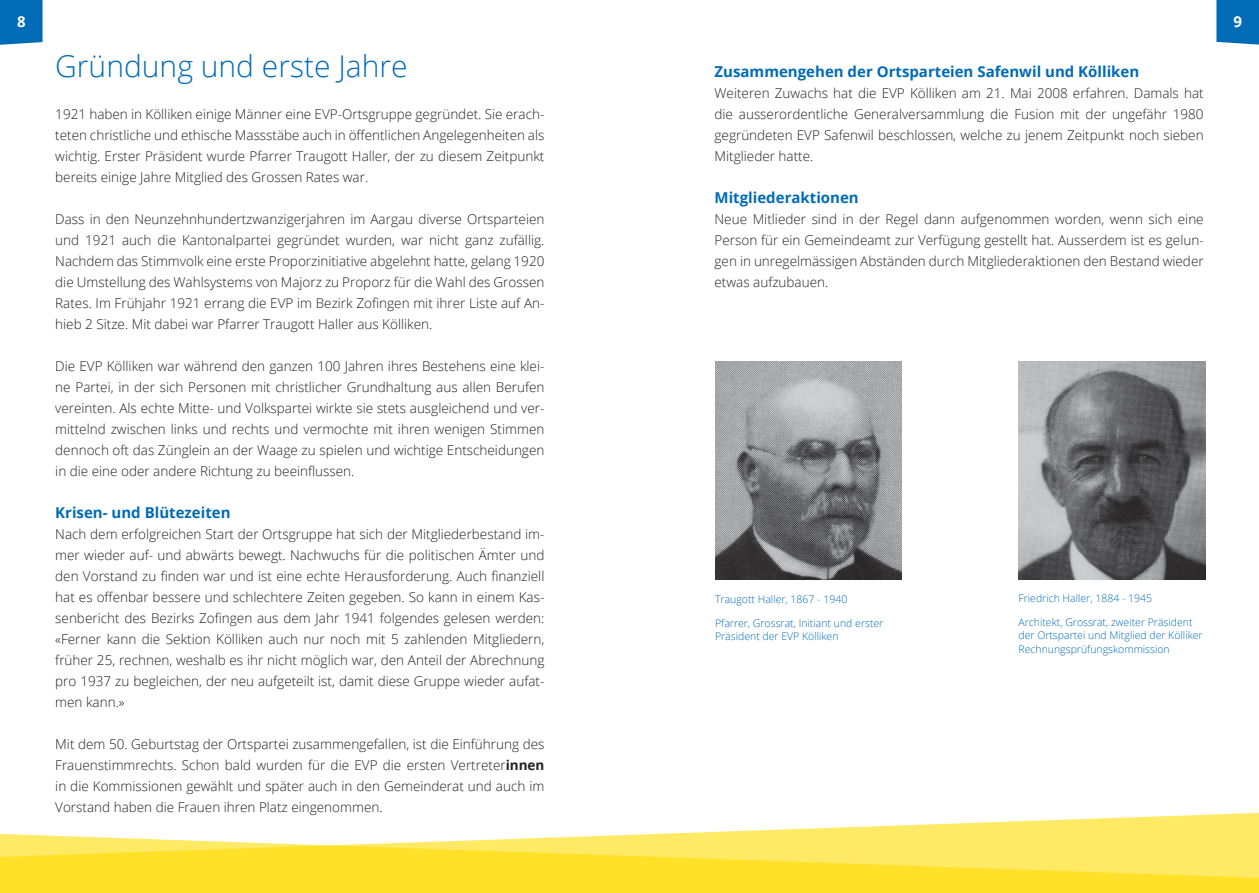
<style>
.page{position:relative;width:1259px;height:893px;background:#fff}
.page>*{position:absolute;margin:0;border:0;box-sizing:border-box;transform-origin:0 0}
.Zwischentitel{font:300 30px "Open Sans";color:#006bb6}
.Lauftext{font:700 15px "Open Sans";color:#006bb6}
.Kleiner_Titel_Bold{font:700 15px "Open Sans";color:#006bb6}
.t1{font:700 15px "Open Sans";color:#fff}
.Lauftext-2{font:300 13.5px/21px "Open Sans";color:#231f20;text-align:justify}
.Legenden{font:300 10.5px/13.5px "Open Sans";color:#006bb6}
.s1{font-weight:700}
</style>
<div class="page">
<svg style="left:1216px;top:0;width:43px;height:45px;background:#0c72b9"></svg>
<div style="left:0;top:0;width:43px;height:45px;background:#006bb6"></div>
<svg style="left:686px;top:813px;width:573px;height:20px"></svg>
<svg style="left:0;top:833px;width:1259px;height:60px;background:#ffe64c"></svg>
<img style="left:1018px;top:362px;width:187px;height:218px">
<img style="left:715px;top:362px;width:187px;height:218px">
<p class="t1" style="left:17px;top:11px;width:10px">8</p>
<p class="t1" style="left:1233px;top:11px;width:10px">9</p>
<p class="Zwischentitel" style="left:55px;top:45px;width:354px">Gründung und erste Jahre</p>
<p class="Lauftext-2" style="left:55px;top:103px;width:490px">1921 haben in Kölliken einige Männer eine EVP-Ortsgruppe gegründet. Sie erach&shy;teten christliche und ethische Massstäbe auch in öffentlichen Angelegenheiten als wichtig. Erster Präsident wurde Pfarrer Traugott Haller, der zu diesem Zeitpunkt bereits einige Jahre Mitglied des Grossen Rates war.</p>
<p class="Lauftext-2" style="left:55px;top:208px;width:490px">Dass in den Neunzehnhundertzwanzigerjahren im Aargau diverse Ortsparteien und 1921 auch die Kantonalpartei gegründet wurden, war nicht ganz zufällig.<br>Nachdem das Stimmvolk eine erste Proporzinitiative abgelehnt hatte, gelang 1920 die Umstellung des Wahlsystems von Majorz zu Proporz für die Wahl des Grossen Rates. Im Frühjahr 1921 errang die EVP im Bezirk Zofingen mit ihrer Liste auf An&shy;hieb 2 Sitze. Mit dabei war Pfarrer Traugott Haller aus Kölliken.</p>
<p class="Lauftext-2" style="left:55px;top:355px;width:490px">Die EVP Kölliken war während den ganzen 100 Jahren ihres Bestehens eine klei&shy;ne Partei, in der sich Personen mit christlicher Grundhaltung aus allen Berufen vereinten. Als echte Mitte- und Volkspartei wirkte sie stets ausgleichend und ver&shy;mittelnd zwischen links und rechts und vermochte mit ihren wenigen Stimmen dennoch oft das Zünglein an der Waage zu spielen und wichtige Entscheidungen in die eine oder andere Richtung zu beeinflussen.</p>
<p class="Kleiner_Titel_Bold" style="left:55px;top:502px;width:177px">Krisen- und Blütezeiten</p>
<p class="Lauftext-2" style="left:55px;top:523px;width:491px">Nach dem erfolgreichen Start der Ortsgruppe hat sich der Mitgliederbestand im&shy;mer wieder auf- und abwärts bewegt. Nachwuchs für die politischen Ämter und den Vorstand zu finden war und ist eine echte Herausforderung. Auch finanziell hat es offenbar bessere und schlechtere Zeiten gegeben. So kann in einem Kas&shy;senbericht des Bezirks Zofingen aus dem Jahr 1941 folgendes gelesen werden: «Ferner kann die Sektion Kölliken auch nur noch mit 5 zahlenden Mitgliedern, früher 25, rechnen, weshalb es ihr nicht möglich war, den Anteil der Abrechnung pro 1937 zu begleichen, der neu aufgeteilt ist, damit diese Gruppe wieder aufat&shy;men kann.»</p>
<p class="Lauftext-2" style="left:55px;top:733px;width:490px">Mit dem 50. Geburtstag der Ortspartei zusammengefallen, ist die Einführung des Frauenstimmrechts. Schon bald wurden für die EVP die ersten Vertreter<span class="s1">innen </span>in die Kommissionen gewählt und später auch in den Gemeinderat und auch im Vorstand haben die Frauen ihren Platz eingenommen.</p>
<p class="Lauftext" style="left:714px;top:61px;width:426px">Zusammengehen der Ortsparteien Safenwil und Kölliken</p>
<p class="Lauftext-2" style="left:714px;top:82px;width:490px">Weiteren Zuwachs hat die EVP Kölliken am 21. Mai 2008 erfahren. Damals hat die ausserordentliche Generalversammlung die Fusion mit der ungefähr 1980 gegründeten EVP Safenwil beschlossen, welche zu jenem Zeitpunkt noch sieben Mitglieder hatte.</p>
<p class="Kleiner_Titel_Bold" style="left:714px;top:187px;width:146px">Mitgliederaktionen</p>
<p class="Lauftext-2" style="left:714px;top:208px;width:491px">Neue Mitlieder sind in der Regel dann aufgenommen worden, wenn sich eine Person für ein Gemeindeamt zur Verfügung gestellt hat. Ausserdem ist es gelun&shy;gen in unregelmässigen Abständen durch Mitgliederaktionen den Bestand wieder etwas aufzubauen.</p>
<p class="Legenden" style="left:1018px;top:591px;width:135px">Friedrich Haller, 1884 - 1945</p>
<p class="Legenden" style="left:1018px;top:615px;width:186px">Architekt, Grossrat, zweiter Präsident der Ortspartei und Mitglied der Kölliker<br>Rechnungsprüfungskommission</p>
<p class="Legenden" style="left:715px;top:592px;width:134px">Traugott Haller, 1867 - 1940</p>
<p class="Legenden" style="left:715px;top:616px;width:170px">Pfarrer, Grossrat, Initiant und erster<br>Präsident der EVP Kölliken</p>
</div>
